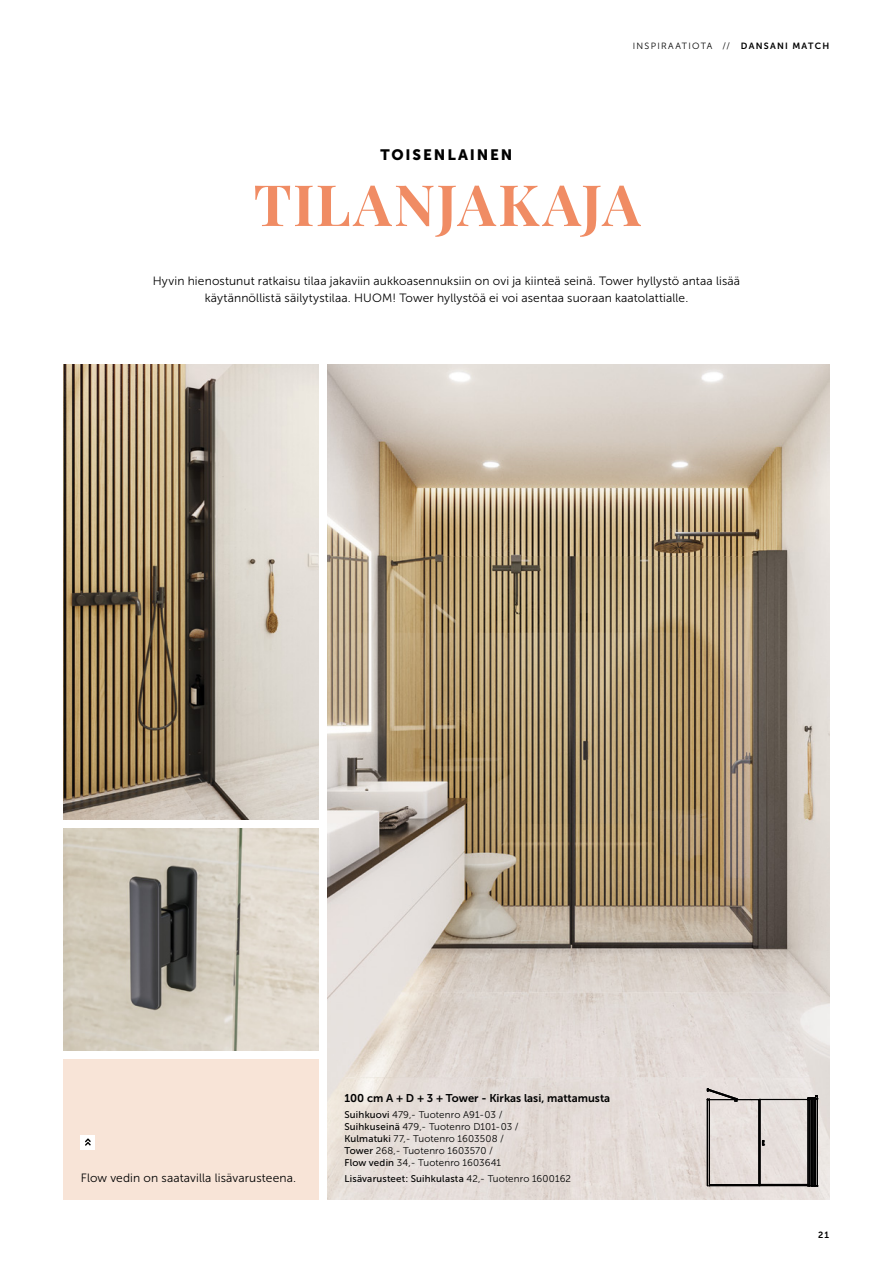
<style>
.page{position:relative;width:893px;height:1263px;background:#fff}
.page>*{position:absolute;margin:0;border:0;box-sizing:border-box;transform-origin:0 0}
.t1{font:700 57px "Playfair Display";letter-spacing:.025em;color:#f08c64}
.t2{font:15px "Museo Sans 900";letter-spacing:.125em;color:#000}
.t3{font:12px/16.5px "Museo Sans 300";letter-spacing:.01em;color:#000;text-align:center}
.t4{font:11.25px "Museo Sans 700";color:#000}
.t5{font:9.75px/12px "Museo Sans 300";letter-spacing:.01em;color:#000}
.t6{font:9.75px "Museo Sans 500";letter-spacing:.02em;color:#000}
.t7{font:9px "Museo Sans 700";letter-spacing:.14em;color:#000}
.t8{font:9px "Museo Sans 300";letter-spacing:.14em;color:#000}
.s1{font-family:"Museo Sans 300"}
.s2{font-family:"Museo Sans 500"}
</style>
<div class="page">
<img style="left:327px;top:364px;width:502px;height:835px">
<img style="left:64px;top:364px;width:255px;height:455px">
<hr style="left:759px;top:1184px;width:49px;height:1px;background:#000">
<hr style="left:759px;top:1185px;width:49px;height:1px;background:#000">
<hr style="left:760px;top:1099px;width:48px;height:1px;background:#000">
<svg style="left:707px;top:1088px;width:58px;height:98px;background:#c9c2c0"></svg>
<svg style="left:808px;top:1095px;width:10px;height:92px"></svg>
<img style="left:64px;top:828px;width:255px;height:222px">
<div style="left:64px;top:1059px;width:255px;height:140px;background:#f8e4d7"></div>
<div style="left:81px;top:1135px;width:14px;height:14px;background:#fff"></div>
<svg style="left:85px;top:1138px;width:6px;height:8px"></svg>
<p class="t8" style="left:633px;top:41px;width:81px">INSPIRAATIOTA</p>
<p class="t7" style="left:722px;top:41px;width:108px"><span class="s1">//</span> DANSANI MATCH</p>
<p class="t2" style="left:380px;top:146px;width:134px">TOISENLAINEN</p>
<h1 class="t1" style="left:254px;top:160px;width:388px">TILANJAKAJA</h1>
<p class="t3" style="left:153px;top:273px;width:589px">Hyvin hienostunut ratkaisu tilaa jakaviin aukkoasennuksiin on ovi ja kiinteä seinä. Tower hyllystö antaa lisää käytännöllistä säilytystilaa. HUOM! Tower hyllystöä ei voi asentaa suoraan kaatolattialle.</p>
<p class="t4" style="left:344px;top:1091px;width:267px">100 cm A + D + 3 + Tower - Kirkas lasi, mattamusta</p>
<p class="t5" style="left:344px;top:1109px;width:176px"><span class="s2">Suihkuovi</span> 479,- Tuotenro A91-03 / <span class="s2">Suihkuseinä</span> 479,- Tuotenro D101-03 / <span class="s2">Kulmatuki</span> 77,- Tuotenro 1603508 / <span class="s2">Tower</span> 268,- Tuotenro 1603570 /<br><span class="s2">Flow vedin</span> 34,- Tuotenro 1603641</p>
<p class="t3" style="left:81px;top:1170px;width:217px">Flow vedin on saatavilla lisävarusteena.</p>
<p class="t6" style="left:344px;top:1173px;width:228px">Lisävarusteet: Suihkulasta <span class="s1">42,- Tuotenro 1600162</span></p>
<p class="t7" style="left:818px;top:1230px;width:13px">21</p>
</div>
